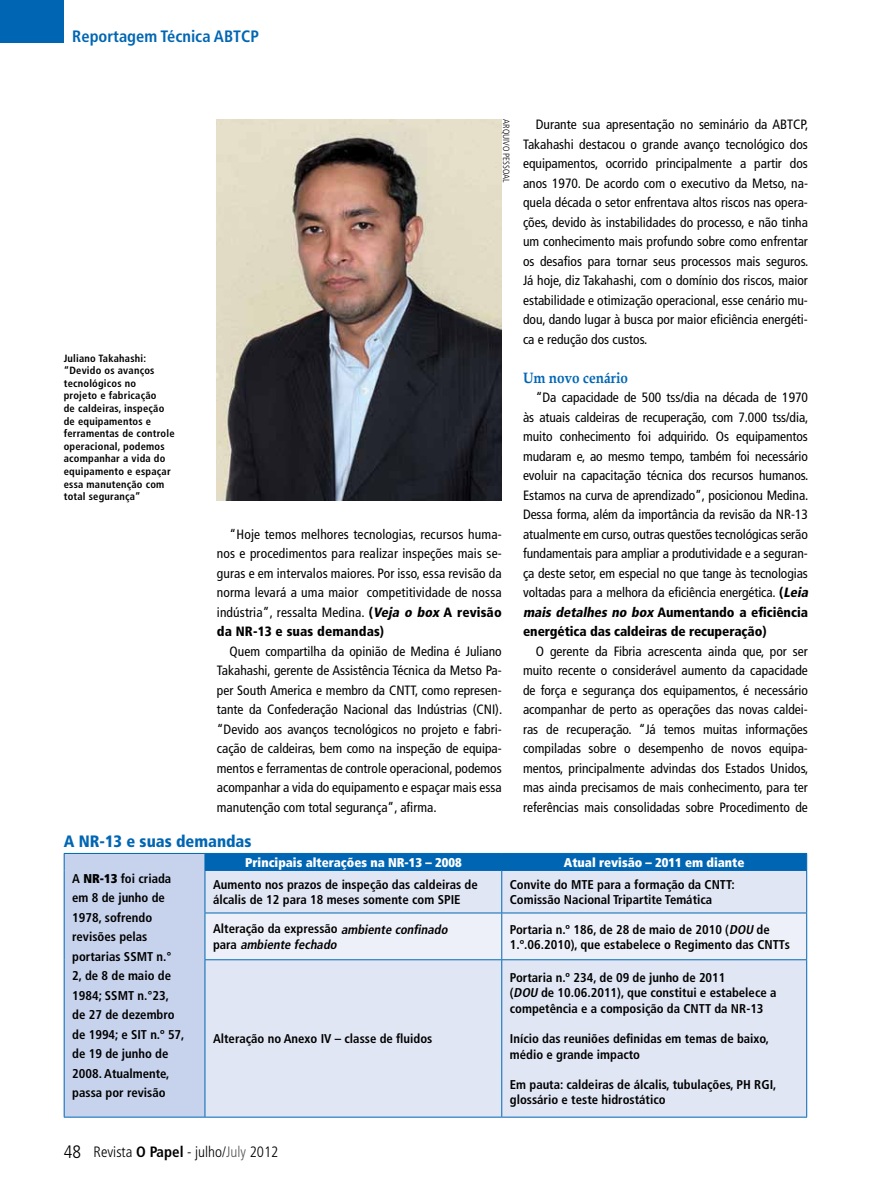
<style>
.page{position:relative;width:893px;height:1191px;background:#fff}
.page>*{position:absolute;margin:0;border:0;box-sizing:border-box;transform-origin:0 0}
.t1{font:700 condensed 16.5px "Frutiger LT Std";color:#0066b3}
.t2{font:900 condensed 16.5px "Frutiger LT Std";color:#0066b3}
.t3{font:300 condensed 15px "Frutiger LT Std";color:#000}
.t4{font:700 15px "Book Antiqua";color:#0066b3;scale:.9 1}
.t5{font:condensed 13.5px/19.5px "Frutiger LT Std";letter-spacing:-.005em;color:#000;text-align:justify}
.t6{font:700 condensed 12.75px/19.5px "Frutiger LT Std";color:#000}
.t7{font:900 condensed 12.75px "Frutiger LT Std";color:#fff}
.t8{font:italic 700 condensed 12.75px/15.3px "Frutiger LT Std";color:#000}
.t9{font:700 condensed 10.5px/12.6px "Frutiger LT Std";letter-spacing:.02em;color:#000}
.t10{font:300 condensed 9px "Frutiger LT Std";color:#000}
.s1{font-weight:900}
.s2{font-weight:900;font-style:italic}
.s3{font-style:normal}
.s4{font-style:italic}
.s5{font-size:18px}
.s6{font-weight:700}
.s7{color:#58595b}
</style>
<div class="page">
<div style="left:0;top:0;width:64px;height:43px;background:#0066b3"></div>
<img style="left:217px;top:119px;width:285px;height:381px">
<div style="left:64px;top:853px;width:141px;height:264px;background:#c7d2ec"></div>
<div style="left:206px;top:871px;width:600px;height:245px;background:#e1e6f4"></div>
<div style="left:206px;top:913px;width:600px;height:46px;background:#eef0f9"></div>
<hr style="left:64px;top:853px;width:141px;height:1px;background:#0066b3">
<svg style="left:64px;top:854px;width:1px;height:16px"></svg>
<hr style="left:64px;top:870px;width:1px;height:43px;background:#0066b3">
<hr style="left:64px;top:913px;width:1px;height:46px;background:#0066b3">
<hr style="left:64px;top:959px;width:1px;height:157px;background:#0066b3">
<hr style="left:64px;top:1116px;width:141px;height:1px;background:#0066b3">
<div style="left:205px;top:853px;width:602px;height:17px;background:#0066b3"></div>
<hr style="left:205px;top:870px;width:297px;height:1px;background:#0066b3">
<hr style="left:205px;top:871px;width:1px;height:41px;background:#0066b3">
<hr style="left:502px;top:870px;width:305px;height:1px;background:#0066b3">
<hr style="left:501px;top:871px;width:1px;height:41px;background:#0066b3">
<hr style="left:806px;top:871px;width:1px;height:41px;background:#0066b3">
<hr style="left:205px;top:912px;width:297px;height:1px;background:#0066b3">
<hr style="left:205px;top:913px;width:1px;height:46px;background:#0066b3">
<hr style="left:502px;top:912px;width:305px;height:1px;background:#0066b3">
<hr style="left:501px;top:913px;width:1px;height:46px;background:#0066b3">
<hr style="left:806px;top:913px;width:1px;height:46px;background:#0066b3">
<hr style="left:205px;top:959px;width:297px;height:1px;background:#0066b3">
<hr style="left:205px;top:960px;width:1px;height:156px;background:#0066b3">
<hr style="left:502px;top:959px;width:305px;height:1px;background:#0066b3">
<hr style="left:501px;top:960px;width:1px;height:156px;background:#0066b3">
<hr style="left:806px;top:960px;width:1px;height:156px;background:#0066b3">
<hr style="left:205px;top:1116px;width:297px;height:1px;background:#0066b3">
<hr style="left:502px;top:1116px;width:305px;height:1px;background:#0066b3">
<p class="t1" style="left:72px;top:27px;width:188px">Reportagem Técnica ABTCP</p>
<p class="t9" style="left:64px;top:352px;width:112px">Juliano Takahashi: “Devido os avanços tecnológicos no<br>projeto e fabricação<br>de caldeiras, inspeção de equipamentos e ferramentas de controle operacional, podemos acompanhar a vida do equipamento e espaçar essa manutenção com total segurança”</p>
<p class="t10" style="left:511px;top:119px;width:65px;rotate:90deg">Arquivo Pessoal</p>
<p class="t5" style="left:217px;top:524px;width:286px;text-indent:13px">“Hoje temos melhores tecnologias, recursos huma&shy;nos e procedimentos para realizar inspeções mais se&shy;guras e em intervalos maiores. Por isso, essa revisão da norma levará a uma maior competitividade de nossa indústria”, ressalta Medina. <span class="s1">(</span><span class="s2">Veja o box</span><span class="s1">A revisão da NR-13 e suas demandas)</span></p>
<p class="t5" style="left:217px;top:641px;width:287px;text-indent:13px">Quem compartilha da opinião de Medina é Juliano Takahashi, gerente de Assistência Técnica da Metso Pa&shy;per South America e membro da CNTT, como represen&shy;tante da Confederação Nacional das Indústrias (CNI). “Devido aos avanços tecnológicos no projeto e fabri&shy;cação de caldeiras, bem como na inspeção de equipa&shy;mentos e ferramentas de controle operacional, podemos acompanhar a vida do equipamento e espaçar mais essa manutenção com total segurança”, afirma.</p>
<p class="t5" style="left:523px;top:115px;width:287px;text-indent:13px">Durante sua apresentação no seminário da ABTCP, Takahashi destacou o grande avanço tecnológico dos equipamentos, ocorrido principalmente a partir dos anos 1970. De acordo com o executivo da Metso, na&shy;quela década o setor enfrentava altos riscos nas opera&shy;ções, devido às instabilidades do processo, e não tinha um conhecimento mais profundo sobre como enfrentar os desafios para tornar seus processos mais seguros.<br>Já hoje, diz Takahashi, com o domínio dos riscos, maior estabilidade e otimização operacional, esse cenário mu&shy;dou, dando lugar à busca por maior eficiência energéti&shy;ca e redução dos custos.</p>
<p class="t4" style="left:523px;top:367px;width:118px">Um novo cenário</p>
<p class="t5" style="left:523px;top:388px;width:289px;text-align:left;text-indent:13px">“Da capacidade de 500 tss/dia na década de 1970 às atuais caldeiras de recuperação, com 7.000 tss/dia, muito conhecimento foi adquirido. Os equipamentos mudaram e, ao mesmo tempo, também foi necessário evoluir na capacitação técnica dos recursos humanos.<br>Estamos na curva de aprendizado”, posicionou Medina.<br>Dessa forma, além da importância da revisão da NR-13 atualmente em curso, outras questões tecnológicas serão fundamentais para ampliar a produtividade e a seguran&shy;ça deste setor, em especial no que tange às tecnologias voltadas para a melhora da eficiência energética. <span class="s1">(</span><span class="s2">Leia mais detalhes no box</span><span class="s1">Aumentando a eficiência energética das caldeiras de recuperação)</span></p>
<p class="t5" style="left:523px;top:641px;width:287px;text-indent:13px">O gerente da Fibria acrescenta ainda que, por ser muito recente o considerável aumento da capacidade de força e segurança dos equipamentos, é necessário acompanhar de perto as operações das novas caldei&shy;ras de recuperação. “Já temos muitas informações compiladas sobre o desempenho de novos equipa&shy;mentos, principalmente advindas dos Estados Unidos, mas ainda precisamos de mais conhecimento, para ter referências mais consolidadas sobre Procedimento de</p>
<p class="t2" style="left:64px;top:831px;width:189px">A NR-13 e suas demandas</p>
<p class="t6" style="left:72px;top:868px;width:114px">A <span class="s1">NR-13</span> foi criada em 8 de junho de<br>1978, sofrendo revisões pelas portarias SSMT n.°<br>2, de 8 de maio de<br>1984; SSMT n.°23, de 27 de dezembro de 1994; e SIT n.º 57, de 19 de junho de<br>2008. Atualmente, passa por revisão</p>
<p class="t7" style="left:245px;top:854px;width:218px">Principais alterações na NR-13 – 2008</p>
<p class="t7" style="left:564px;top:854px;width:182px">Atual revisão – 2011 em diante</p>
<p class="t6" style="left:213px;top:876px;width:266px;line-height:15.3px">Aumento nos prazos de inspeção das caldeiras de álcalis de 12 para 18 meses somente com SPIE</p>
<p class="t6" style="left:510px;top:876px;width:226px;line-height:15.3px">Convite do MTE para a formação da CNTT:<br>Comissão Nacional Tripartite Temática</p>
<p class="t8" style="left:213px;top:921px;width:239px"><span class="s3">Alteração da expressão</span> ambiente confinado <span class="s3">p a r a</span> ambiente fechado</p>
<p class="t6" style="left:510px;top:921px;width:282px;line-height:15.3px">Portaria n.º 186, de 28 de maio de 2010 (<span class="s4">DOU</span> de<br>1.º.06.2010), que estabelece o Regimento das CNTTs</p>
<p class="t6" style="left:510px;top:970px;width:268px;line-height:15.3px">Portaria n.º 234, de 09 de junho de 2011<br>(<span class="s4">DOU</span> de 10.06.2011), que constitui e estabelece a competência e a composição da CNTT da NR-13</p>
<p class="t6" style="left:510px;top:1031px;width:261px;line-height:15.3px">Início das reuniões definidas em temas de baixo, médio e grande impacto</p>
<p class="t6" style="left:510px;top:1077px;width:268px;line-height:15.3px">Em pauta: caldeiras de álcalis, tubulações, PH RGI, glossário e teste hidrostático</p>
<p class="t6" style="left:213px;top:1029px;width:221px">Alteração no Anexo IV – classe de fluidos</p>
<p class="t3" style="left:64px;top:1142px;width:216px"><span class="s5">48</span> Revista <span class="s6">O Papel</span> - julho/<span class="s7">July</span> 2012</p>
</div>
